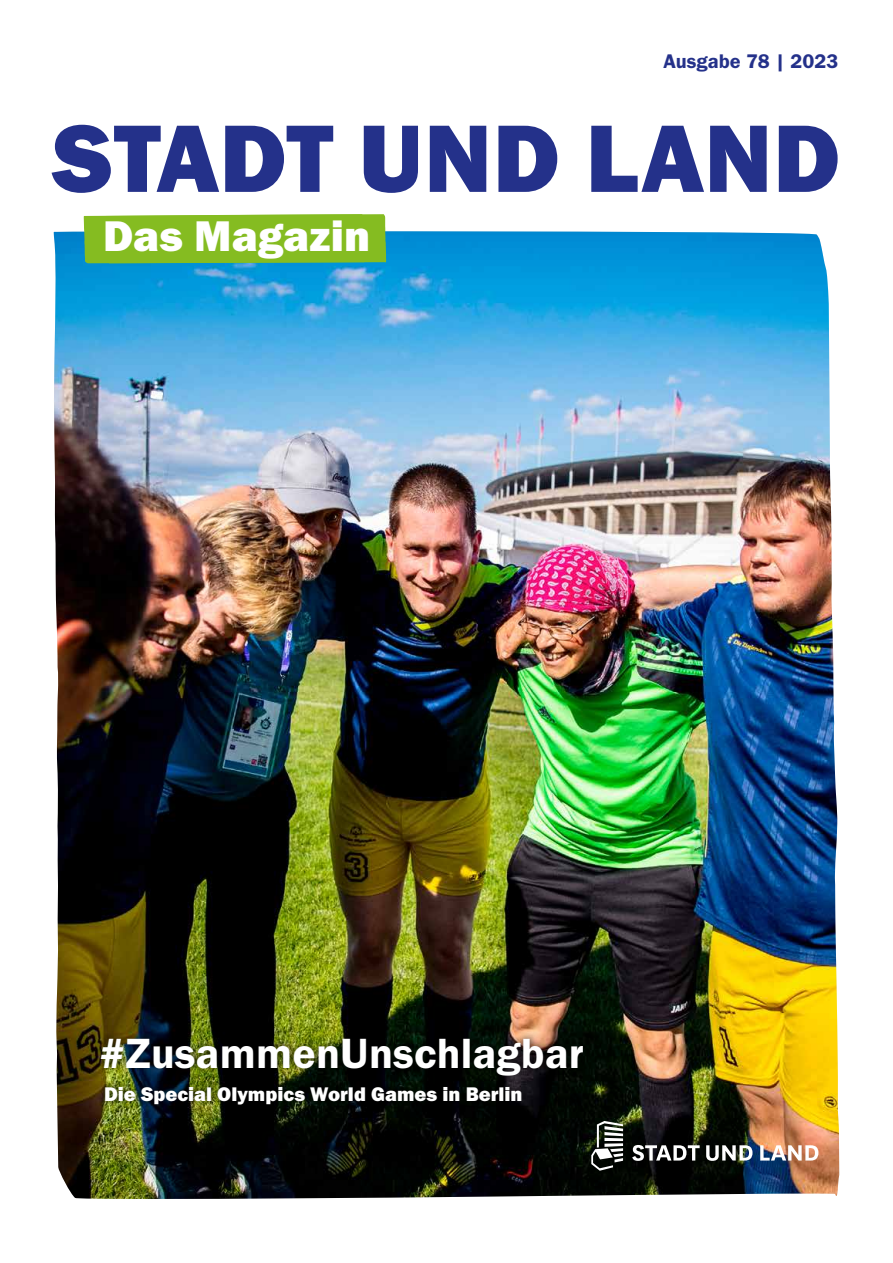
<style>
.page{position:relative;width:893px;height:1263px;background:#fff}
.page>*{position:absolute;margin:0;border:0;box-sizing:border-box;transform-origin:0 0}
.t1{font:99.15px "Franklin Gothic URW Hea";letter-spacing:.005em;color:#24318a}
.t2{font:44.55px "Franklin Gothic URW Hea";color:#fff}
.t3{font:43.8px "Franklin Gothic URW Dem";letter-spacing:.005em;color:#fff}
.t4{font:20.4px "Franklin Gothic URW Hea";color:#fff}
.t5{font:20.4px "Franklin Gothic URW Dem";color:#24318a}
</style>
<div class="page">
<img style="left:53px;top:231px;width:786px;height:968px">
<div style="left:84px;top:214px;width:302px;height:49px;background:#85bc21"></div>
<div style="left:95px;top:1031px;width:495px;height:80px;background:#000;opacity:.75"></div>
<svg style="left:632px;top:1145px;width:186px;height:16px"></svg>
<svg style="left:591px;top:1121px;width:32px;height:50px"></svg>
<p class="t5" style="left:663px;top:49px;width:176px">Ausgabe 78 | 2023</p>
<h1 class="t1" style="left:53px;top:94px;width:789px">STADT UND LAND</h1>
<h2 class="t2" style="left:103px;top:207px;width:268px">Das Magazin</h2>
<h3 class="t3" style="left:100px;top:1026px;width:486px">#ZusammenUnschlagbar</h3>
<p class="t4" style="left:104px;top:1080px;width:420px">Die Special Olympics World Games in Berlin</p>
</div>
